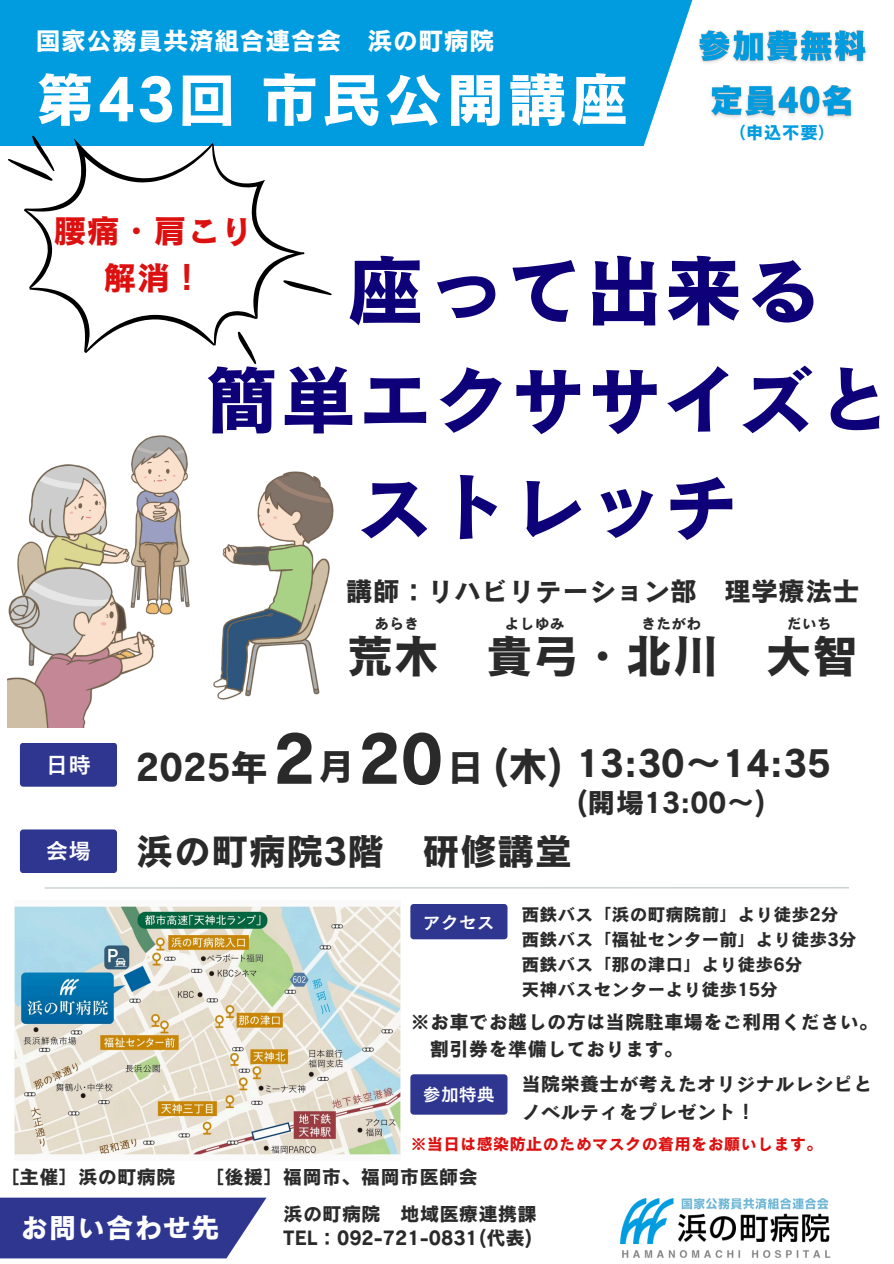
<style>
.page{position:relative;width:894px;height:1264px;background:#fff}
.page>*{position:absolute;margin:0;border:0;box-sizing:border-box;transform-origin:0 0}
.t1{font:79.5px "Canva Cezanne Pro N B";color:#0d0079}
.t2{font:76.5px/106.8px "Canva Cezanne Pro N B";color:#0d0079;text-align:center}
.t3{font:67.5px "Canva Cezanne Pro N B";color:#2a2a2a}
.t4{font:60px "Canva Cezanne Pro N B";letter-spacing:.03em;color:#fff}
.t5{font:46.5px "Canva Cezanne Pro N B";color:#2a2a2a}
.t6{font:40.5px "Canva Cezanne Pro N B";color:#2a2a2a}
.t7{font:37.5px "Canva Cezanne Pro N B";color:#2a2a2a}
.t8{font:33.45px "Canva Cezanne Pro N B";color:#dd1010}
.t9{font:28.5px "Canva Cezanne Pro N B";color:#2a2a2a}
.t10{font:28.5px "Canva Cezanne Pro N B";color:#fff}
.t11{font:27px "Canva Cezanne Pro N B";color:#2a2a2a}
.t12{font:25.5px "Canva Cezanne Pro N B";color:#fff}
.t13{font:22.5px "Canva Cezanne Pro N DB";color:#fff}
.t14{font:19.5px "Canva Cezanne Pro N B";color:#2a2a2a}
.t15{font:18px "Canva Cezanne Pro N B";color:#2a2a2a}
.t16{font:18px "Canva Cezanne Pro N DB";color:#fff}
.t17{font:18px "Canva Cezanne Pro N B";color:#019ce0}
.t18{font:16.5px "Canva Cezanne Pro N B";color:#dd1010}
.t19{font:15px "Canva Cezanne Pro N B";color:#2a2a2a}
</style>
<div class="page">
<svg style="left:0;top:1197px;width:266px;height:61px;background:#3e4698"></svg>
<div style="left:0;top:0;width:809px;height:146px;background:#019ce0"></div>
<svg style="left:24px;top:139px;width:280px;height:214px"></svg>
<svg style="left:8px;top:136px;width:46px;height:45px"></svg>
<svg style="left:283px;top:280px;width:49px;height:15px"></svg>
<svg style="left:238px;top:331px;width:18px;height:33px"></svg>
<div style="left:20px;top:829px;width:97px;height:44px;background:#2e3690;border-radius:3px"></div>
<hr style="left:45px;top:887px;width:803px;height:1px;background:#bbc3c5">
<div style="left:410px;top:904px;width:97px;height:35px;background:#2e3690;border-radius:3px"></div>
<img style="left:8px;top:435px;width:326px;height:293px">
<img style="left:14px;top:906px;width:386px;height:249px">
<div style="left:20px;top:742px;width:97px;height:44px;background:#2e3690;border-radius:3px"></div>
<img style="left:620px;top:1198px;width:211px;height:59px">
<div style="left:410px;top:1074px;width:97px;height:40px;background:#2e3690;border-radius:3px"></div>
<img style="left:692px;top:25px;width:174px;height:45px">
<img style="left:704px;top:79px;width:148px;height:45px">
<h4 class="t12" style="left:35px;top:28px;width:460px">国家公務員共済組合連合会 浜の町病院</h4>
<p class="t4" style="left:35px;top:68px;width:595px">第43回市民公開講座</p>
<p class="t17" style="left:727px;top:123px;width:110px">（申込不要）</p>
<h6 class="t8" style="left:53px;top:214px;width:202px">腰痛・肩こり</h6>
<p class="t8" style="left:103px;top:260px;width:102px">解消！</p>
<p class="t1" style="left:345px;top:249px;width:478px">座って出来る</p>
<h2 class="t2" style="left:204px;top:345px;width:690px">簡単エクササイズとストレッチ</h2>
<p class="t13" style="left:46px;top:753px;width:46px">日時</p>
<p class="t13" style="left:46px;top:839px;width:46px">会場</p>
<p class="t11" style="left:346px;top:577px;width:512px">講師：リハビリテーション部 理学療法士</p>
<p class="t19" style="left:374px;top:615px;width:46px">あらき</p>
<p class="t19" style="left:504px;top:615px;width:61px">よしゆみ</p>
<p class="t5" style="left:346px;top:632px;width:513px">荒木 貴弓・北川 大智</p>
<p class="t19" style="left:641px;top:615px;width:61px">きたがわ</p>
<p class="t19" style="left:786px;top:615px;width:46px">だいち</p>
<p class="t7" style="left:136px;top:748px;width:133px">2025年</p>
<h1 class="t3" style="left:273px;top:724px;width:171px">2 20</h1>
<h5 class="t7" style="left:318px;top:746px;width:30px">月</h5>
<p class="t7" style="left:446px;top:748px;width:28px">日</p>
<h1 class="t6" style="left:492px;top:745px;width:72px">(木)</h1>
<p class="t7" style="left:576px;top:744px;width:255px">13:30〜14:35</p>
<p class="t9" style="left:576px;top:788px;width:190px">(開場13:00～)</p>
<p class="t7" style="left:136px;top:832px;width:438px">浜の町病院3階 研修講堂</p>
<h5 class="t15" style="left:521px;top:905px;width:319px">西鉄バス「浜の町病院前」より徒歩2分</h5>
<p class="t15" style="left:521px;top:930px;width:337px">西鉄バス「福祉センター前」より徒歩3分</p>
<p class="t15" style="left:521px;top:955px;width:283px">西鉄バス「那の津口」より徒歩6分</p>
<p class="t15" style="left:521px;top:979px;width:258px">天神バスセンターより徒歩15分</p>
<p class="t14" style="left:410px;top:1011px;width:469px">※お車でお越しの方は当院駐車場をご利用ください。</p>
<p class="t14" style="left:430px;top:1038px;width:255px">割引券を準備しております。</p>
<h3 class="t16" style="left:423px;top:912px;width:74px">アクセス</h3>
<p class="t14" style="left:521px;top:1074px;width:352px">当院栄養士が考えたオリジナルレシピと</p>
<p class="t14" style="left:521px;top:1101px;width:235px">ノベルティをプレゼント！</p>
<p class="t18" style="left:410px;top:1135px;width:414px">※当日は感染防止のためマスクの着用をお願いします。</p>
<p class="t16" style="left:423px;top:1085px;width:74px">参加特典</p>
<p class="t14" style="left:0;top:1166px;width:177px">［主催］浜の町病院</p>
<p class="t14" style="left:205px;top:1166px;width:274px">［後援］福岡市、福岡市医師会</p>
<p class="t10" style="left:20px;top:1212px;width:201px">お問い合わせ先</p>
<p class="t14" style="left:283px;top:1203px;width:255px">浜の町病院 地域医療連携課</p>
<h5 class="t14" style="left:283px;top:1227px;width:250px">TEL：092-721-0831(代表)</h5>
</div>
